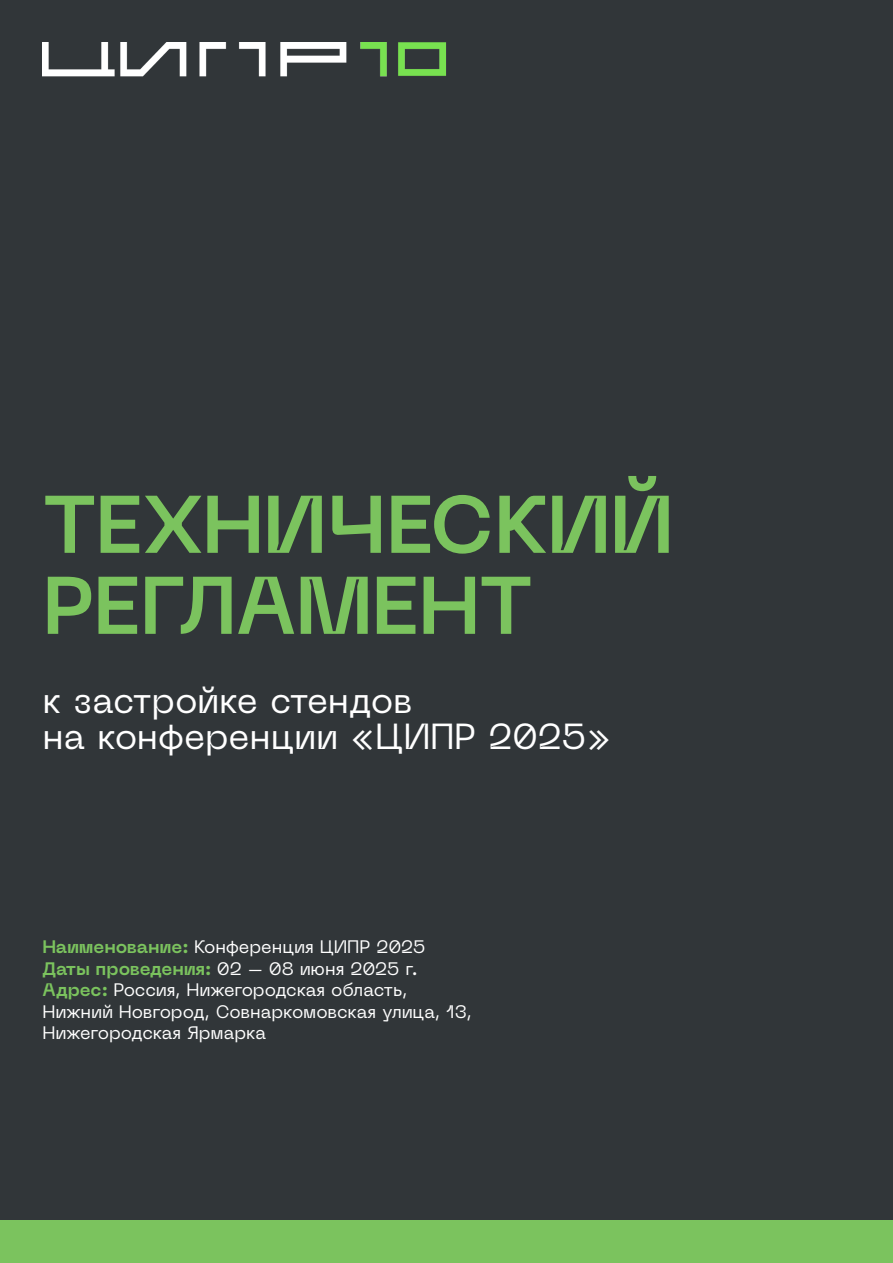
<style>
.page{position:relative;width:893px;height:1263px;background:#313639}
.page>*{position:absolute;margin:0;border:0;box-sizing:border-box;transform-origin:0 0}
.t1{font:700 81px "Neue Machina";letter-spacing:-.015em;color:#7bc35e}
.t2{font:36px "Neue Machina";letter-spacing:-.015em;color:#fff}
.t3{font:18px/21.6px "Neue Machina";letter-spacing:-.01em;color:#fff}
.t4{font:700 18px "Neue Machina";color:#7bc35e}
.s1{font-weight:700;color:#7bc35e}
.s2{font-weight:400;color:#fff}
</style>
<div class="page">
<img style="left:43px;top:43px;width:403px;height:34px">
<div style="left:0;top:1220px;width:893px;height:43px;background:#7bc35e"></div>
<p class="t1" style="left:43px;top:472px;width:633px">ТЕХНИЧЕСКИЙ</p>
<p class="t1" style="left:43px;top:553px;width:492px">РЕГЛАМЕНТ</p>
<p class="t2" style="left:43px;top:678px;width:371px">к застройке стендов</p>
<p class="t2" style="left:43px;top:714px;width:571px">на конференции «ЦИПР 2025»</p>
<p class="t3" style="left:43px;top:935px;width:384px"><span class="s1">Наименование:</span> Конференция ЦИПР 2025</p>
<p class="t4" style="left:43px;top:957px;width:377px">Даты проведения: <span class="s2">02 – 08 июня 2025 г.</span></p>
<p class="t3" style="left:43px;top:979px;width:431px"><span class="s1">Адрес:</span> Россия, Нижегородская область,<br>Нижний Новгород, Совнаркомовская улица, 13,<br>Нижегородская Ярмарка</p>
</div>
